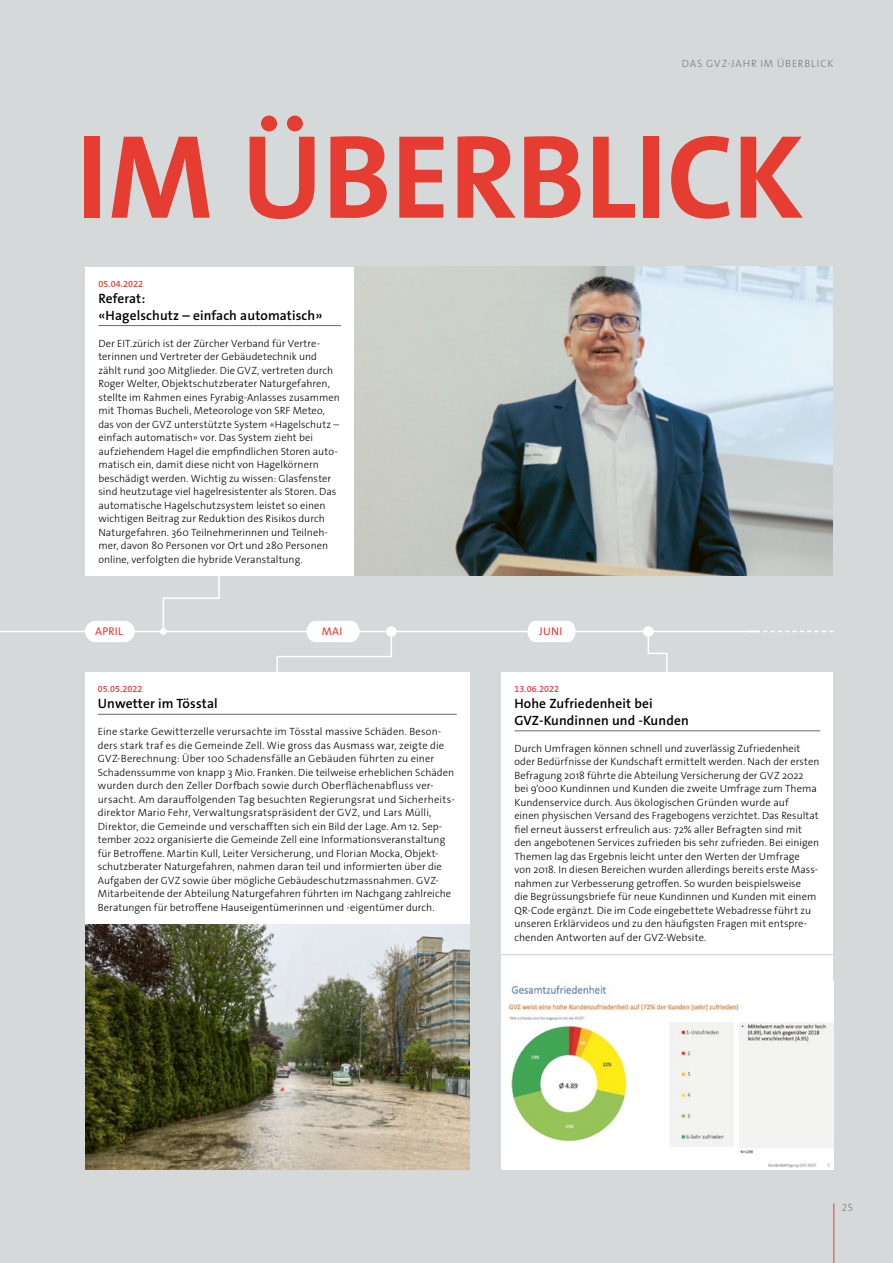
<style>
.page{position:relative;width:893px;height:1263px;background:#d6d9da}
.page>*{position:absolute;margin:0;border:0;box-sizing:border-box;transform-origin:0 0}
.t1{font:120px "The Sans LP7 Bld";letter-spacing:-.01em;color:#e63d33}
.t2{font:13.5px/16.5px "The Sans LP6 Se Bld";letter-spacing:.01em;color:#000}
.t3{font:11.25px "The Sans LP5 Plain";letter-spacing:.02em;color:#e63d33}
.t4{font:10.5px/13.5px "The Sans LP3 Lig";letter-spacing:.005em;color:#000}
.t5{font:10.5px "The Sans LP3 Lig";letter-spacing:.08em;color:#767a78}
.t6{font:9px "The Sans LP6 Se Bld";letter-spacing:.01em;color:#e63d33}
</style>
<div class="page">
<hr style="left:833px;top:1203px;width:1px;height:60px;background:#e63d33">
<hr style="left:0;top:631px;width:759px;height:1px;background:#fff">
<svg style="left:759px;top:631px;width:74px;height:1px"></svg>
<div style="left:643px;top:626px;width:11px;height:11px;background:#fff;border-radius:50%"></div>
<div style="left:160px;top:628px;width:7px;height:7px;background:#fff;border-radius:50%"></div>
<img style="left:354px;top:267px;width:478px;height:308px">
<div style="left:386px;top:626px;width:11px;height:11px;background:#fff;border-radius:50%"></div>
<svg style="left:162px;top:575px;width:58px;height:58px"></svg>
<div style="left:86px;top:267px;width:268px;height:308px;background:#fff"></div>
<hr style="left:98px;top:325px;width:243px;height:1px;background:#767a78">
<div style="left:502px;top:672px;width:331px;height:282px;background:#fff"></div>
<hr style="left:514px;top:730px;width:306px;height:1px;background:#767a78">
<svg style="left:85px;top:621px;width:50px;height:21px"></svg>
<svg style="left:276px;top:621px;width:117px;height:51px"></svg>
<svg style="left:527px;top:621px;width:49px;height:21px"></svg>
<img style="left:85px;top:924px;width:384px;height:246px">
<div style="left:502px;top:954px;width:331px;height:215px;background:#fff"></div>
<img style="left:508px;top:985px;width:325px;height:183px">
<div style="left:85px;top:672px;width:384px;height:252px;background:#fff"></div>
<hr style="left:98px;top:714px;width:359px;height:1px;background:#767a78">
<hr style="left:501px;top:954px;width:332px;height:1px;background:#d6d9da">
<svg style="left:647px;top:633px;width:21px;height:39px"></svg>
<p class="t5" style="left:682px;top:56px;width:153px">DAS GVZ-JAHR IM ÜBERBLICK</p>
<h1 class="t1" style="left:76px;top:100px;width:729px">IM ÜBERBLICK</h1>
<p class="t6" style="left:98px;top:278px;width:46px">05.04.2022</p>
<p class="t2" style="left:98px;top:292px;width:226px">Referat:<br>«Hagelschutz – einfach automatisch»</p>
<p class="t4" style="left:98px;top:336px;width:243px">Der EIT.zürich ist der Zürcher Verband für Vertre&shy;terinnen und Vertreter der Gebäudetechnik und zählt rund 300 Mitglieder. Die GVZ, vertreten durch Roger Welter, Objektschutzberater Naturgefahren, stellte im Rahmen eines Fyrabig-Anlasses zusammen mit Thomas Bucheli, Meteorologe von SRF Meteo, das von der GVZ unterstützte System «Hagelschutz – einfach automatisch» vor. Das System zieht bei aufziehendem Hagel die empfindlichen Storen auto&shy;matisch ein, damit diese nicht von Hagelkörnern beschädigt werden. Wichtig zu wissen: Glasfenster sind heutzutage viel hagelresistenter als Storen. Das automatische Hagelschutzsystem leistet so einen wichtigen Beitrag zur Reduktion des Risikos durch Naturgefahren. 360 Teilnehmerinnen und Teilneh&shy;mer, davon 80 Personen vor Ort und 280 Personen online, verfolgten die hybride Veranstaltung.</p>
<p class="t3" style="left:95px;top:624px;width:29px">APRIL</p>
<p class="t3" style="left:322px;top:624px;width:22px">MAI</p>
<p class="t3" style="left:539px;top:624px;width:25px">JUNI</p>
<p class="t6" style="left:98px;top:683px;width:46px">05.05.2022</p>
<p class="t2" style="left:98px;top:697px;width:121px">Unwetter im Tösstal</p>
<p class="t4" style="left:98px;top:725px;width:358px">Eine starke Gewitterzelle verursachte im Tösstal massive Schäden. Beson&shy;ders stark traf es die Gemeinde Zell. Wie gross das Ausmass war, zeigte die GVZ-Berechnung: Über 100 Schadensfälle an Gebäuden führten zu einer Schadenssumme von knapp 3 Mio. Franken. Die teilweise erheblichen Schäden wurden durch den Zeller Dorfbach sowie durch Oberflächenabfluss ver&shy;ursacht. Am darauffolgenden Tag besuchten Regierungsrat und Sicherheits&shy;direktor Mario Fehr, Verwaltungsratspräsident der GVZ, und Lars Mülli, Direktor, die Gemeinde und verschafften sich ein Bild der Lage. Am 12. Sep&shy;tember 2022 organisierte die Gemeinde Zell eine Informationsveranstaltung für Betroffene. Martin Kull, Leiter Versicherung, und Florian Mocka, Objekt&shy;schutzberater Naturgefahren, nahmen daran teil und informierten über die Aufgaben der GVZ sowie über mögliche Gebäudeschutzmassnahmen. GVZ-Mitarbeitende der Abteilung Naturgefahren führten im Nachgang zahlreiche Beratungen für betroffene Hauseigentümerinnen und -eigentümer durch.</p>
<p class="t6" style="left:514px;top:683px;width:46px">13.06.2022</p>
<p class="t2" style="left:514px;top:697px;width:176px">Hohe Zufriedenheit bei<br>GVZ-Kundinnen und -Kunden</p>
<p class="t4" style="left:514px;top:742px;width:306px">Durch Umfragen können schnell und zuverlässig Zufriedenheit oder Bedürfnisse der Kundschaft ermittelt werden. Nach der ersten Befragung 2018 führte die Abteilung Versicherung der GVZ 2022 bei 9'000 Kundinnen und Kunden die zweite Umfrage zum Thema Kundenservice durch. Aus ökologischen Gründen wurde auf<br>einen physischen Versand des Fragebogens verzichtet. Das Resultat fiel erneut äusserst erfreulich aus: 72% aller Befragten sind mit den angebotenen Services zufrieden bis sehr zufrieden. Bei einigen Themen lag das Ergebnis leicht unter den Werten der Umfrage<br>von 2018. In diesen Bereichen wurden allerdings bereits erste Mass&shy;nahmen zur Verbesserung getroffen. So wurden beispielsweise<br>die Begrüssungsbriefe für neue Kundinnen und Kunden mit einem QR-Code ergänzt. Die im Code eingebettete Webadresse führt zu unseren Erklärvideos und zu den häufigsten Fragen mit entspre&shy;chenden Antworten auf der GVZ-Website.</p>
<p class="t5" style="left:842px;top:1200px;width:12px">25</p>
</div>
